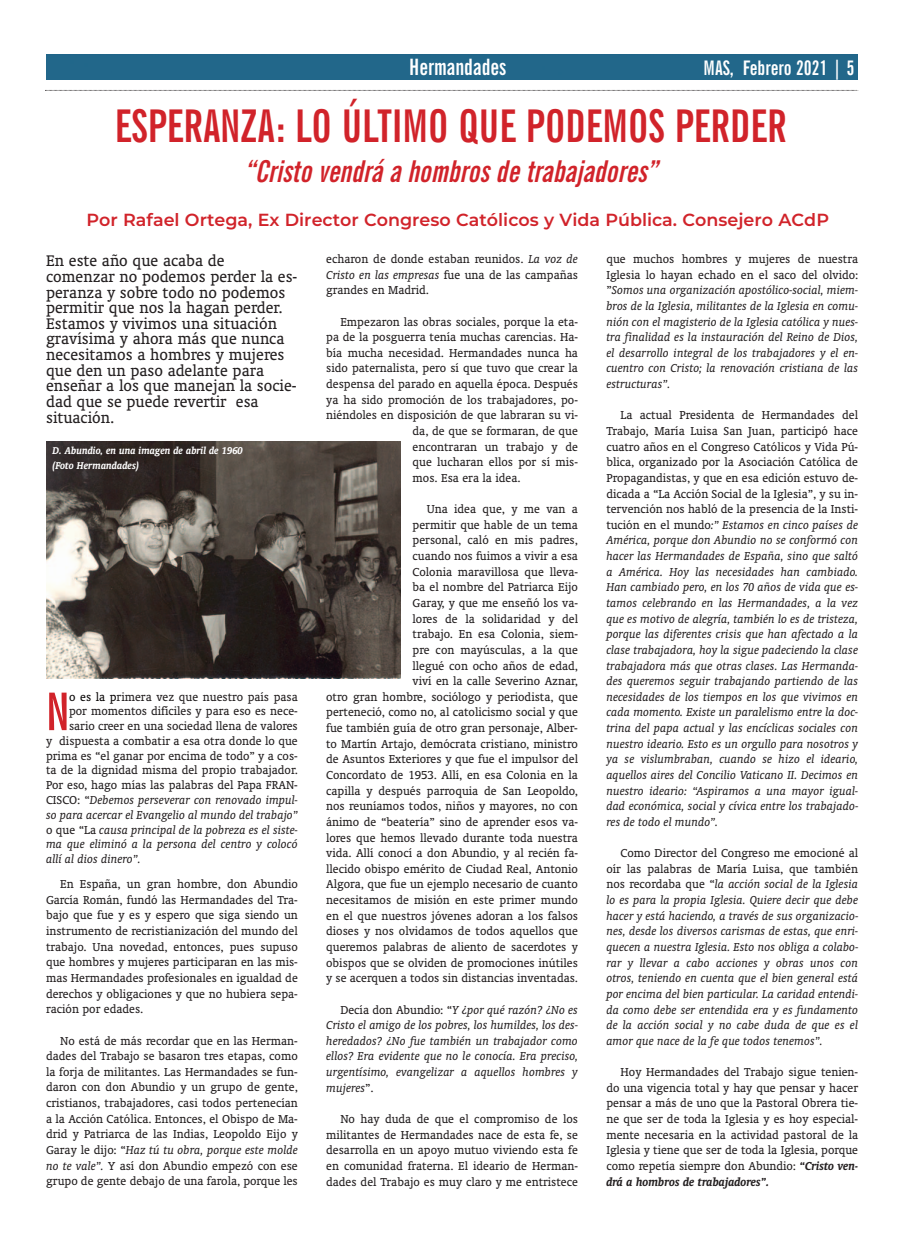
<style>
.page{position:relative;width:904px;height:1234px;background:#fff}
.page>*{position:absolute;margin:0;border:0;box-sizing:border-box;transform-origin:0 0}
.t1{font:700 extra-condensed 51.88px "News Gothic BT";color:#d1232a}
.t2{font:700 extra-condensed 45px "News Gothic BT";color:#d1232a}
.t3{font:italic 700 extra-condensed 30px "News Gothic BT";color:#d1232a}
.t4{font:700 extra-condensed 22.5px "News Gothic BT";color:#fff}
.t5{font:700 extra-condensed 20px "News Gothic BT";color:#fff}
.t6{font:17.5px/15.6px "Oranda BT";color:#231f20}
.t7{font:600 17.5px "Montserrat";color:#d1232a}
.t8{font:13.12px/15.6px "Oranda BT";color:#231f20;text-align:justify}
.t9{font:italic 13.12px/15.6px "Oranda BT";color:#231f20;text-align:justify}
.t10{font:italic 700 11.25px/15px "Oranda BT";color:#fff}
.s1{font-style:italic}
.s2{font-style:normal}
.s3{font-weight:700;font-style:italic}
.s4{color:#080505}
</style>
<div class="page">
<div style="left:46px;top:55px;width:811px;height:25px;background:#22678a"></div>
<svg style="left:45px;top:90px;width:813px;height:1px"></svg>
<img style="left:46px;top:441px;width:354px;height:237px">
<p class="t4" style="left:409px;top:54px;width:99px">Hermandades</p>
<p class="t5" style="left:703px;top:56px;width:152px">MAS, Febrero 2021 | 5</p>
<p class="t2" style="left:115px;top:101px;width:673px">ESPERANZA: LO ÚLTIMO QUE PODEMOS PERDER</p>
<p class="t3" style="left:244px;top:154px;width:419px">“Cristo vendrá a hombros de trabajadores”</p>
<p class="t7" style="left:86px;top:213px;width:744px">Por Rafael Ortega, Ex Director Congreso Católicos y Vida Pública. Consejero ACdP</p>
<p class="t6" style="left:46px;top:254px;width:253px">En este año que acaba de comenzar no podemos perder la es&shy;peranza y sobre todo no podemos permitir que nos la hagan perder.<br>Estamos y vivimos una situación gravísima y ahora más que nunca necesitamos a hombres y mujeres que den un paso adelante para enseñar a los que manejan la socie&shy;dad que se puede revertir esa situación.</p>
<p class="t8" style="left:326px;top:252px;width:253px">echaron de donde estaban reunidos. <span class="s1">La voz de Cristo en las empresas</span> fue una de las campañas grandes en Madrid.</p>
<p class="t8" style="left:340px;top:314px;width:239px">Empezaron las obras sociales, porque la eta-</p>
<p class="t8" style="left:326px;top:330px;width:253px">pa de la posguerra tenía muchas carencias. Ha-</p>
<p class="t8" style="left:326px;top:346px;width:253px">bía mucha necesidad. Hermandades nunca ha</p>
<p class="t8" style="left:326px;top:361px;width:253px">sido paternalista, pero sí que tuvo que crear la</p>
<p class="t8" style="left:326px;top:377px;width:253px">despensa del parado en aquella época. Después</p>
<p class="t8" style="left:326px;top:393px;width:253px">ya ha sido promoción de los trabajadores, po-</p>
<p class="t8" style="left:326px;top:408px;width:253px">niéndoles en disposición de que labraran su vi-</p>
<p class="t8" style="left:412px;top:424px;width:167px">da, de que se formaran, de que</p>
<p class="t8" style="left:412px;top:439px;width:167px">encontraran un trabajo y de</p>
<p class="t8" style="left:412px;top:455px;width:167px">que lucharan ellos por sí mis-</p>
<p class="t8" style="left:412px;top:471px;width:109px">mos. Esa era la idea.</p>
<p class="t8" style="left:326px;top:502px;width:253px;text-align:right">Una idea que, y me van a<br>permitir que hable de un tema<br>personal, caló en mis padres,<br>cuando nos fuimos a vivir a esa<br>Colonia maravillosa que lleva-<br>ba el nombre del Patriarca Eijo<br>Garay, y que me enseñó los va-<br>lores de la solidaridad y del<br>trabajo. En esa Colonia, siem-<br>pre con mayúsculas, a la que<br>llegué con ocho años de edad,<br>viví en la calle Severino Aznar,<br>otro gran hombre, sociólogo y periodista, que perteneció, como no, al catolicismo social y que fue también guía de otro gran personaje, Alber&shy;to Martín Artajo, demócrata cristiano, ministro de Asuntos Exteriores y que fue el impulsor del Concordato de 1953. Allí, en esa Colonia en la capilla y después parroquia de San Leopoldo, nos reuníamos todos, niños y mayores, no con ánimo de “beatería” sino de aprender esos va&shy;lores que hemos llevado durante toda nuestra vida. Allí conocí a don Abundio, y al recién fa&shy;llecido obispo emérito de Ciudad Real, Antonio Algora, que fue un ejemplo necesario de cuanto necesitamos de misión en este primer mundo en el que nuestros jóvenes adoran a los falsos dioses y nos olvidamos de todos aquellos que queremos palabras de aliento de sacerdotes y obispos que se olviden de promociones inútiles y se acerquen a todos sin distancias inventadas.</p>
<p class="t9" style="left:326px;top:1002px;width:253px;text-indent:14px"><span class="s2">Decía don Abundio: “</span>Y ¿por qué razón? ¿No es Cristo el amigo de los pobres, los humildes, los des&shy;heredados? ¿No fue también un trabajador como ellos? Era evidente que no le conocía. Era preciso, urgentísimo, evangelizar a aquellos hombres y mujeres<span class="s2">”.</span></p>
<p class="t8" style="left:326px;top:1111px;width:253px;text-indent:14px">No hay duda de que el com promiso de los militantes de Hermandades nace de esta fe, se desarrolla en un apoyo mutuo viviendo esta fe en comunidad fraterna. El ideario de Herman&shy;dades del Trabajo es muy claro y me entristece</p>
<p class="t9" style="left:606px;top:252px;width:253px"><span class="s2">que muchos hombres y mujeres de nuestra Iglesia lo hayan echado en el saco del olvido: ”</span>Somos una organización apostólico-social, miem&shy;bros de la Iglesia, militantes de la Iglesia en comu&shy;nión con el magisterio de la Iglesia católica y nues&shy;tra finalidad es la instauración del Reino de Dios, el desarrollo integral de los trabajadores y el en&shy;cuentro con Cristo; la renova ción cristiana de las estructuras”.</p>
<p class="t9" style="left:606px;top:408px;width:253px;text-indent:14px"><span class="s2">La actual Presidenta de Hermandades del Trabajo, María Luisa San Juan, participó hace cuatro años en el Congreso Católicos y Vida Pú&shy;blica, organizado por la Asociación Católica de Propagandistas, y que en esa edición estuvo de&shy;dicada a “La Acción Social de la Iglesia”, y su in&shy;tervención nos habló de la presencia de la Insti&shy;tución en el mundo</span>:” Estamos en cinco países de América, porque don Abundio no se conformó con hacer las Hermanda des de España, sino que saltó a América. Hoy las necesidades han cambiado.<br>Han cambiado pero, en los 70 años de vida que es&shy;tamos celebrando en las Hermandades, a la vez que es motivo de alegría, también lo es de tristeza, porque las diferentes crisis que han afectado a la clase trabajadora, hoy la sigue padeciendo la clase traba jadora más que otras clases. Las Hermanda&shy;des queremos seguir trabajan do partiendo de las necesidades de los tiempos en los que vivimos en cada momento. Existe un paralelismo entre la doc&shy;trina del papa actual y las en cíclicas sociales con nuestro ideario. Esto es un orgullo para nosotros y ya se vislumbraban, cuando se hizo el ideario, aquellos aires del Concilio Vaticano II. Decimos en nuestro ideario: “Aspiramos a una mayor igual&shy;dad económica, social y cívica entre los trabajado&shy;res de todo el mundo”.</p>
<p class="t9" style="left:606px;top:846px;width:253px;text-indent:14px"><span class="s2">Como Director del Congreso me emocioné al oír las palabras de María Luisa, que también nos recordaba que “</span>la acción social de la Iglesia lo es para la propia Iglesia. Quiere decir que debe hacer y está haciendo, a través de sus organizacio&shy;nes, desde los di versos carismas de estas, que enri&shy;quecen a nuestra Iglesia. Esto nos obliga a colabo&shy;rar y llevar a cabo acciones y obras unos con otros, teniendo en cuenta que el bien general está por encima del bien particular. La caridad entendi&shy;da como debe ser entendida era y es fundamento de la acción social y no cabe duda de que es el amor que nace de la fe que todos tenemos”.</p>
<p class="t8" style="left:606px;top:1065px;width:253px;text-indent:14px">Hoy Hermandades del Trabajo sigue tenien&shy;do una vigencia total y hay que pensar y hacer pensar a más de uno que la Pastoral Obrera tie&shy;ne que ser de toda la Iglesia y es hoy especial - mente necesaria en la actividad pastoral de la Iglesia y tiene que ser de toda la Iglesia, porque como repetía siempre don Abundio: <span class="s3">“Cristo ven&shy;drá a hombros de trabajadores”.</span></p>
<p class="t10" style="left:53px;top:442px;width:192px">D. Abundio, en una imagen de abril de 1960 (Foto Hermandades)</p>
<p class="t1" style="left:46px;top:681px;width:25px">N</p>
<p class="t8" style="left:69px;top:689px;width:230px"><span class="s4">o es la p</span>rimera vez que nuestro país pasa</p>
<p class="t8" style="left:69px;top:704px;width:230px">por momentos difíciles y para eso es nece-</p>
<p class="t8" style="left:69px;top:719px;width:230px">sario creer en una sociedad llena de valores</p>
<p class="t8" style="left:46px;top:734px;width:253px">y dispuesta a combatir a esa otra donde lo que</p>
<p class="t8" style="left:46px;top:748px;width:253px">prima es “el ganar por encima de todo” y a cos-</p>
<p class="t8" style="left:46px;top:763px;width:253px">ta de la dignidad misma del propio trabajador.</p>
<p class="t8" style="left:46px;top:778px;width:253px">Por eso, hago mías las palabras del Papa FRAN-</p>
<p class="t9" style="left:46px;top:793px;width:253px"><span class="s2">CISCO: “</span>Debemos perseverar con renovado impul-</p>
<p class="t9" style="left:46px;top:807px;width:253px">so para acercar el Evangelio al mundo del trabajo”</p>
<p class="t9" style="left:46px;top:822px;width:253px"><span class="s2">o que “La</span> causa principal de la pobreza es el siste-</p>
<p class="t9" style="left:46px;top:837px;width:253px">ma que eliminó a la persona del centro y colocó</p>
<p class="t9" style="left:46px;top:852px;width:96px">allí al dios dinero”.</p>
<p class="t8" style="left:46px;top:877px;width:253px;text-indent:14px">En España, un gran hombre, don Abundio García Román, fundó las Hermandades del Tra&shy;bajo que fue y es y espero que siga siendo un instrumento de recristianización del mundo del trabajo. Una novedad, entonces, pues supuso que hombres y mujeres participaran en las mis&shy;mas Hermandades profesionales en igualdad de derechos y obligaciones y que no hubiera sepa&shy;ración por edades.</p>
<p class="t8" style="left:46px;top:1033px;width:253px;text-indent:14px">No está de más recordar que en las Herman&shy;dades del Trabajo se basaron tres etapas, como la forja de militantes. Las Hermandades se fun&shy;daron con don Abun dio y un grupo de gente, cristianos, trabajadores, casi todos pertenecían a la Acción Católica. Entonces, el Obispo de Ma&shy;drid y Patriarca de las Indias, Leopoldo Eijo y Garay le dijo: “<span class="s1">Haz tú tu obra, porque este molde no te vale”.</span> Y así don Abundio empezó con ese grupo de gente debajo de una farola, porque les</p>
</div>
